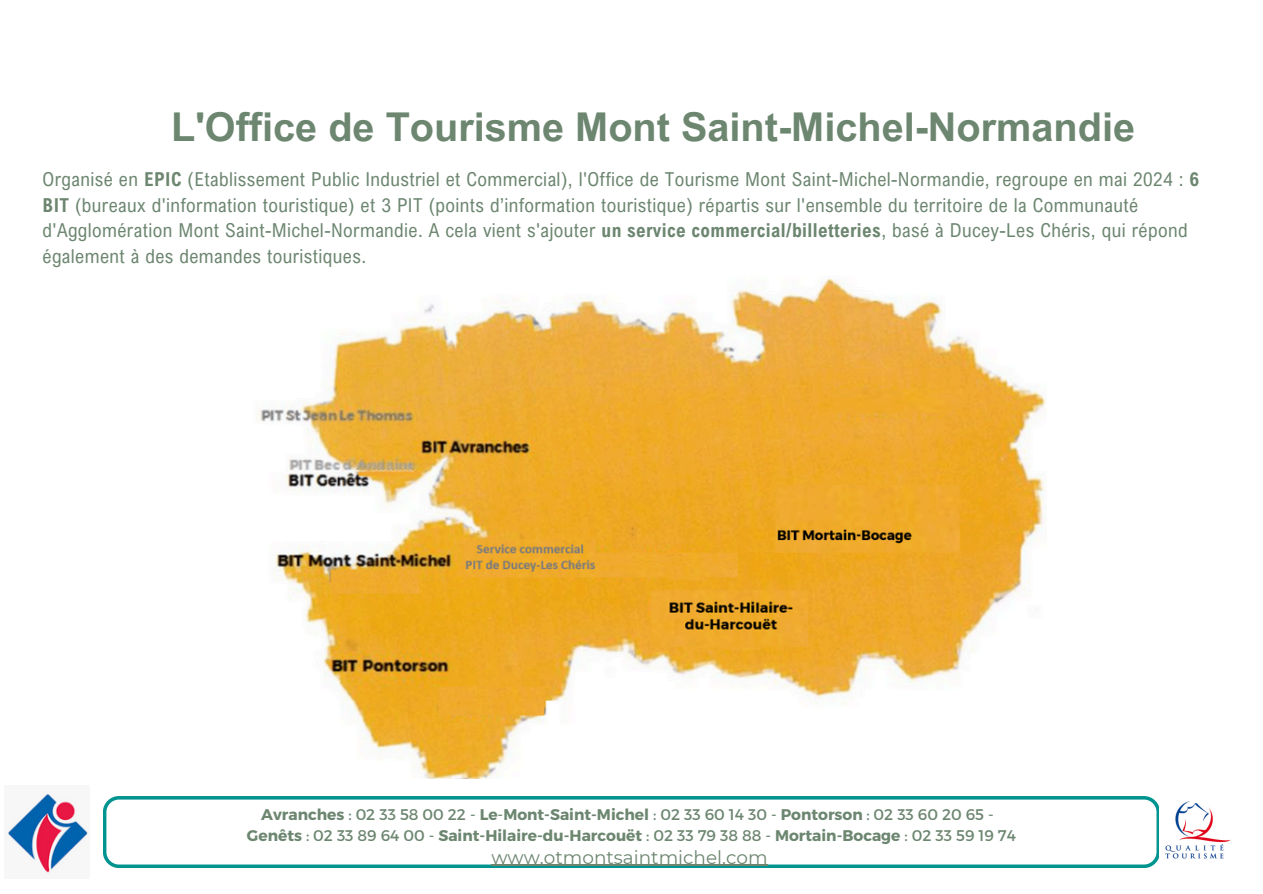
<style>
.page{position:relative;width:1263px;height:894px;background:#fff}
.page>*{position:absolute;margin:0;border:0;box-sizing:border-box;transform-origin:0 0}
.t1{font:700 39.75px "Arial MT Pro";color:#6c8670}
.t2{font:19.2px/25.8px "Arial Nova Cond";letter-spacing:.02em;color:#6c8670}
.t3{font:18.45px "Montserrat";color:#6c8670}
.t4{font:700 15.45px "Montserrat";color:#6c8670}
.s1{font-weight:700}
.s2{font-weight:400}
</style>
<div class="page">
<svg style="left:103px;top:796px;width:1056px;height:71px"></svg>
<img style="left:1165px;top:801px;width:66px;height:58px">
<img style="left:8px;top:793px;width:80px;height:80px">
<img style="left:257px;top:278px;width:789px;height:500px">
<hr style="left:491px;top:864px;width:277px;height:1px;background:#6c8670">
<p class="t1" style="left:171px;top:112px;width:965px">L'Office de Tourisme Mont Saint-Michel-Normandie</p>
<p class="t2" style="left:43px;top:165px;width:1158px">Organisé en <span class="s1">EPIC</span> (Etablissement Public Industriel et Commercial), l'Office de Tourisme Mont Saint-Michel-Normandie, regroupe en mai 2024 : <span class="s1">6<br>BIT</span> (bureaux d'information touristique) et 3 PIT (points d’information touristique) répartis sur l'ensemble du territoire de la Communauté d'Agglomération Mont Saint-Michel-Normandie. A cela vient s'ajouter <span class="s1">un service commercial/billetteries</span>, basé à Ducey-Les Chéris, qui répond également à des demandes touristiques.</p>
<p class="t4" style="left:261px;top:803px;width:734px">Avranches <span class="s2">: 02 33 58 00 22 -</span> Le<span class="s2">-</span>Mont-Saint-Michel <span class="s2">: 02 33 60 14 30 -</span> Pontorson <span class="s2">: 02 33 60 20 65 -</span></p>
<p class="t4" style="left:247px;top:825px;width:770px">Genêts <span class="s2">: 02 33 89 64 00 -</span> Saint-Hilaire-du-Harcouët <span class="s2">: 02 33 79 38 88 -</span> Mortain-Bocage <span class="s2">: 02 33 59 19 74</span></p>
<p class="t3" style="left:491px;top:845px;width:278px">www.otmontsaintmichel.com</p>
</div>
